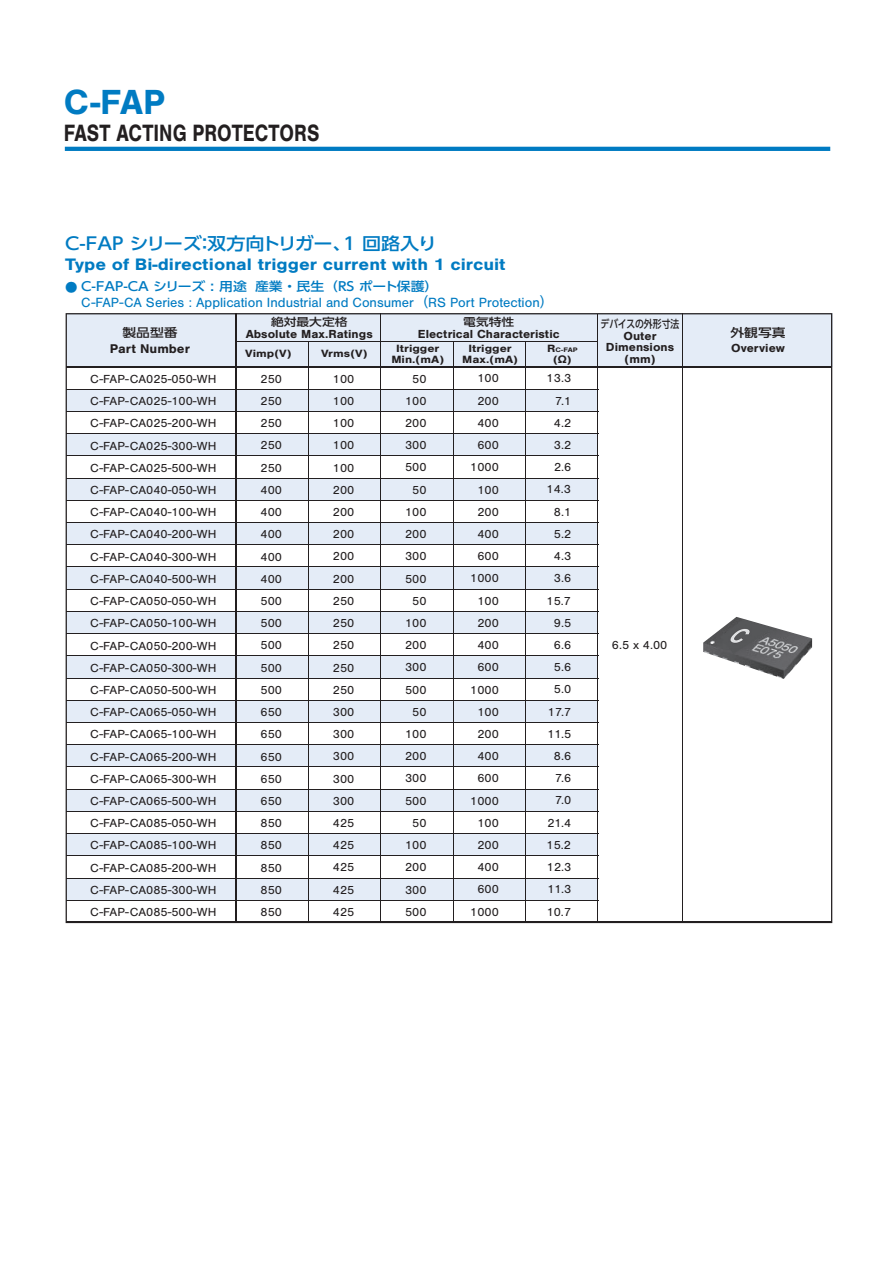
<style>
.page{position:relative;width:893px;height:1263px;background:#fff}
.page>*{position:absolute;margin:0;border:0;box-sizing:border-box;transform-origin:0 0}
.t1{font:700 36.15px "Nimbus San";color:#007bc2}
.t2{font:700 24.45px "Nimbus San";color:#231f20;scale:.8 1}
.t3{font:700 17.25px "Nimbus San";color:#007bc2;scale:1.11 1}
.t4{font:17.25px "UD Shin Go Pro Medium 90 pv RKSJ H";letter-spacing:-.015em;color:#007bc2;scale:1.11 1}
.t5{font:13.8px "Nimbus San";color:#007bc2}
.t6{font:700 13.2px "Nimbus San";color:#231f20;scale:1.05 1}
.t7{font:12.45px "UD Shin Go Pro Medium 90 pv RKSJ H";color:#007bc2}
.t8{font:12.15px/22.2px "Nimbus San";color:#231f20;text-align:justify;scale:1.05 1}
.t9{font:700 12.15px/11.1px "Nimbus San";color:#231f20;text-align:center;scale:1.05 1}
.t10{font:11.85px "UD Shin Go Pro Medium 90 pv RKSJ H";color:#231f20;scale:1.17 1}
.t11{font:700 10.95px/11.1px "Nimbus San";color:#231f20;text-align:center;scale:1.17 1}
.t12{font:10.95px "UD Shin Go Pro Medium 90 pv RKSJ H";color:#231f20;scale:1.17 1}
.t13{font:10.95px "UD Shin Go Pro Medium 90 pv RKSJ H";color:#231f20;scale:.81 1}
.t14{font:700 6.75px "Nimbus San";color:#231f20;scale:1.17 1}
.s1{font-family:"UD Shin Go Pro Regular 90 pv RKSJ H"}
.s2{font-size:10.95px}
.s3{font-family:"UD Shin Go Pro Bold 90 pv RKSJ H";font-weight:400;font-size:9.45px}
</style>
<div class="page">
<hr style="left:65px;top:147px;width:765px;height:4px;background:#007bc2">
<svg style="left:66px;top:313px;width:766px;height:610px"></svg>
<h1 class="t1" style="left:64px;top:82px;width:103px">C-FAP</h1>
<h2 class="t2" style="left:64px;top:119px;width:321px">FAST ACTING PROTECTORS</h2>
<h3 class="t4" style="left:65px;top:229px;width:337px">C-FAP シリーズ：双方向トリガー、1 回路入り</h3>
<h3 class="t3" style="left:65px;top:255px;width:398px">Type of Bi-directional trigger current with 1 circuit</h3>
<p class="t7" style="left:65px;top:276px;width:375px">● C-FAP-CA シリーズ : 用途産業・民生（RS ポート保護）</p>
<p class="t5" style="left:81px;top:295px;width:474px">C-FAP-CA Series : Application Industrial and Consumer<span class="s1">（</span>RS Port Protection<span class="s1">）</span></p>
<p class="t10" style="left:122px;top:323px;width:49px">製品型番</p>
<p class="t6" style="left:110px;top:342px;width:78px">Part Number</p>
<p class="t12" style="left:463px;top:313px;width:45px">電気特性</p>
<p class="t9" style="left:418px;top:328px;width:137px">Electrical Characteristic</p>
<p class="t10" style="left:730px;top:323px;width:49px">外観写真</p>
<p class="t9" style="left:731px;top:343px;width:53px">Overview</p>
<p class="t12" style="left:271px;top:313px;width:67px">絶対最大定格</p>
<p class="t9" style="left:246px;top:328px;width:122px">Absolute Max.Ratings</p>
<p class="t13" style="left:601px;top:315px;width:99px">デバイスの外形寸法</p>
<p class="t9" style="left:606px;top:331px;width:66px">Outer<br>Dimensions (mm)</p>
<p class="t11" style="left:245px;top:348px;width:41px">Vimp(V)</p>
<p class="t11" style="left:321px;top:348px;width:41px">Vrms(V)</p>
<p class="t11" style="left:462px;top:342px;width:49px">Itrigger<br>Max.(mA)</p>
<p class="t14" style="left:547px;top:345px;width:27px"><span class="s2">R</span>C-FAP</p>
<p class="t11" style="left:391px;top:342px;width:47px">Itrigger<br>Min.(mA)</p>
<p class="t11" style="left:553px;top:354px;width:17px">(<span class="s3">Ω</span>)</p>
<p class="t8" style="left:90px;top:368px;width:122px">C-FAP-CA025-050-WH C-FAP-CA025-100-WH C-FAP-CA025-200-WH C-FAP-CA025-300-WH C-FAP-CA025-500-WH C-FAP-CA040-050-WH C-FAP-CA040-100-WH C-FAP-CA040-200-WH C-FAP-CA040-300-WH C-FAP-CA040-500-WH C-FAP-CA050-050-WH C-FAP-CA050-100-WH C-FAP-CA050-200-WH C-FAP-CA050-300-WH C-FAP-CA050-500-WH C-FAP-CA065-050-WH C-FAP-CA065-100-WH C-FAP-CA065-200-WH C-FAP-CA065-300-WH C-FAP-CA065-500-WH C-FAP-CA085-050-WH C-FAP-CA085-100-WH C-FAP-CA085-200-WH C-FAP-CA085-300-WH C-FAP-CA085-500-WH</p>
<p class="t8" style="left:261px;top:368px;width:22px">250<br>250<br>250<br>250<br>250<br>400<br>400<br>400<br>400<br>400<br>500<br>500<br>500<br>500<br>500<br>650<br>650<br>650<br>650<br>650<br>850<br>850<br>850<br>850<br>850</p>
<p class="t8" style="left:333px;top:368px;width:22px">100<br>100<br>100<br>100<br>100<br>200<br>200<br>200<br>200<br>200<br>250<br>250<br>250<br>250<br>250<br>300<br>300<br>300<br>300<br>300<br>425<br>425<br>425<br>425<br>425</p>
<p class="t8" style="left:405px;top:368px;width:22px;text-align:center">50<br>100<br>200<br>300<br>500<br>50<br>100<br>200<br>300<br>500<br>50<br>100<br>200<br>300<br>500<br>50<br>100<br>200<br>300<br>500<br>50<br>100<br>200<br>300<br>500</p>
<p class="t8" style="left:470px;top:368px;width:29px;text-align:center">100<br>200<br>400<br>600<br>1000<br>100<br>200<br>400<br>600<br>1000<br>100<br>200<br>400<br>600<br>1000<br>100<br>200<br>400<br>600<br>1000<br>100<br>200<br>400<br>600<br>1000</p>
<p class="t8" style="left:547px;top:367px;width:25px;text-align:right">13.3<br>7.1<br>4.2<br>3.2<br>2.6<br>14.3<br>8.1<br>5.2<br>4.3<br>3.6<br>15.7<br>9.5<br>6.6<br>5.6<br>5.0<br>17.7<br>11.5<br>8.6<br>7.6<br>7.0<br>21.4<br>15.2<br>12.3<br>11.3<br>10.7</p>
<p class="t8" style="left:612px;top:634px;width:54px">6.5 x 4.00</p>
</div>
